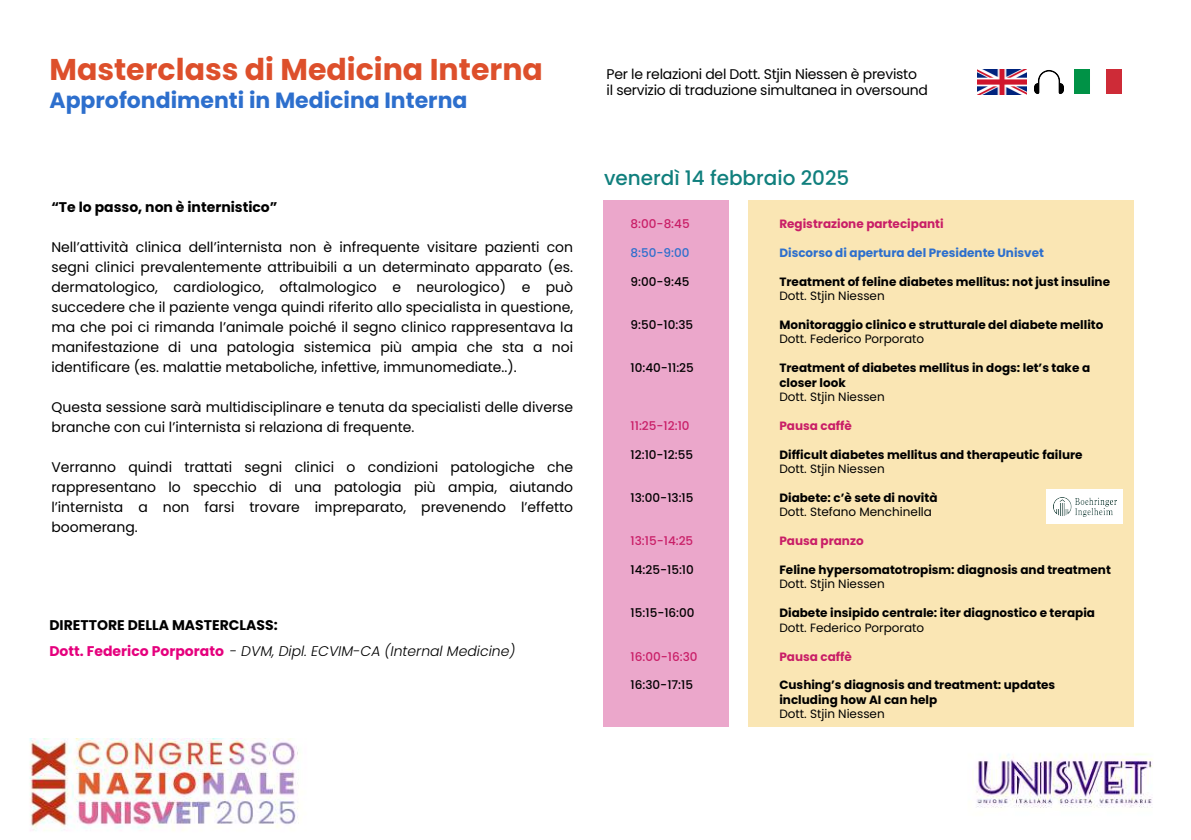
<style>
.page{position:relative;width:1191px;height:840px;background:#fff}
.page>*{position:absolute;margin:0;border:0;box-sizing:border-box;transform-origin:0 0}
.t1{font:700 30px "Poppins";color:#dd4f2b}
.t2{font:700 22px "Poppins";color:#2d6fcd}
.t3{font:500 20px "Poppins";color:#107f7d}
.t4{font:14px/20px "Poppins";color:#000;text-align:justify}
.t5{font:14px/16px "Poppins";letter-spacing:-.02em;color:#000}
.t6{font:italic 300 14px "Poppins";color:#000}
.t7{font:700 14px "Poppins";color:#000}
.t8{font:700 12px/14.4px "Poppins";color:#000}
.t9{font:12px "Poppins";color:#000}
.t10{font:500 12px "Poppins";color:#000}
.t11{font:700 12px "Poppins";color:#c91e67}
.t12{font:500 12px "Poppins";color:#c91e67}
.t13{font:700 12px "Poppins";color:#2d6fcd}
.t14{font:500 12px "Poppins";color:#2d6fcd}
.s1{font-weight:700;font-style:normal;color:#e5007d}
</style>
<div class="page">
<img style="left:29px;top:738px;width:1124px;height:93px">
<div style="left:603px;top:200px;width:125px;height:527px;background:#eba7cb"></div>
<div style="left:748px;top:200px;width:385px;height:527px;background:#fae6b4"></div>
<img style="left:1034px;top:70px;width:29px;height:24px">
<img style="left:977px;top:69px;width:49px;height:25px">
<img style="left:1075px;top:69px;width:46px;height:25px">
<div style="left:1046px;top:489px;width:77px;height:34px;background:#fff"></div>
<img style="left:1053px;top:497px;width:63px;height:19px">
<h1 class="t1" style="left:49px;top:52px;width:495px">Masterclass di Medicina Interna</h1>
<h2 class="t2" style="left:49px;top:87px;width:419px">Approfondimenti in Medicina Interna</h2>
<p class="t7" style="left:51px;top:199px;width:227px">“Te lo passo, non è internistico”</p>
<p class="t4" style="left:51px;top:237px;width:523px">Nell’attività clinica dell’internista non è infrequente visitare pazienti con segni clinici prevalentemente attribuibili a un determinato apparato (es. dermatologico, cardiologico, oftalmologico e neurologico) e può succedere che il paziente venga quindi riferito allo specialista in questione, ma che poi ci rimanda l’animale poiché il segno clinico rappresentava la manifestazione di una patologia sistemica più ampia che sta a noi identificare (es. malattie metaboliche, infettive, immunomediate..).</p>
<p class="t4" style="left:51px;top:397px;width:523px">Questa sessione sarà multidisciplinare e tenuta da specialisti delle diverse branche con cui l’internista si relaziona di frequente.</p>
<p class="t4" style="left:51px;top:457px;width:523px">Verranno quindi trattati segni clinici o condizioni patologiche che rappresentano lo specchio di una patologia più ampia, aiutando l’internista a non farsi trovare impreparato, prevenendo l’effetto boomerang.</p>
<p class="t7" style="left:49px;top:617px;width:230px">DIRETTORE DELLA MASTERCLASS:</p>
<p class="t6" style="left:49px;top:642px;width:467px"><span class="s1">Dott. Federico Porporato</span> - DVM, Dipl. ECVIM-CA (Internal Medicine)</p>
<p class="t5" style="left:606px;top:67px;width:323px">Per le relazioni del Dott. Stjin Niessen è previsto<br>il servizio di traduzione simultanea in oversound</p>
<h3 class="t3" style="left:604px;top:166px;width:247px">venerdì 14 febbraio 2025</h3>
<p class="t12" style="left:630px;top:217px;width:61px">8:00-8:45</p>
<p class="t14" style="left:630px;top:245px;width:60px">8:50-9:00</p>
<p class="t10" style="left:630px;top:274px;width:60px">9:00-9:45</p>
<p class="t10" style="left:630px;top:317px;width:64px">9:50-10:35</p>
<p class="t10" style="left:630px;top:361px;width:65px">10:40-11:25</p>
<p class="t12" style="left:630px;top:418px;width:60px">11:25-12:10</p>
<p class="t10" style="left:630px;top:447px;width:64px">12:10-12:55</p>
<p class="t10" style="left:630px;top:490px;width:64px">13:00-13:15</p>
<p class="t12" style="left:630px;top:533px;width:64px">13:15-14:25</p>
<p class="t10" style="left:630px;top:562px;width:65px">14:25-15:10</p>
<p class="t10" style="left:630px;top:605px;width:65px">15:15-16:00</p>
<p class="t12" style="left:630px;top:649px;width:68px">16:00-16:30</p>
<p class="t10" style="left:630px;top:677px;width:64px">16:30-17:15</p>
<p class="t11" style="left:779px;top:217px;width:166px">Registrazione partecipanti</p>
<p class="t13" style="left:779px;top:245px;width:266px">Discorso di apertura del Presidente Unisvet</p>
<p class="t8" style="left:779px;top:274px;width:332px">Treatment of feline diabetes mellitus: not just insuline</p>
<p class="t9" style="left:779px;top:289px;width:107px">Dott. Stjin Niessen</p>
<p class="t8" style="left:779px;top:317px;width:325px">Monitoraggio clinico e strutturale del diabete mellito</p>
<p class="t9" style="left:779px;top:332px;width:146px">Dott. Federico Porporato</p>
<p class="t8" style="left:779px;top:360px;width:312px">Treatment of diabetes mellitus in dogs: let’s take a closer look</p>
<p class="t9" style="left:779px;top:389px;width:107px">Dott. Stjin Niessen</p>
<p class="t11" style="left:779px;top:418px;width:74px">Pausa caffè</p>
<p class="t8" style="left:779px;top:447px;width:305px">Difficult diabetes mellitus and therapeutic failure</p>
<p class="t9" style="left:779px;top:461px;width:107px">Dott. Stjin Niessen</p>
<p class="t8" style="left:779px;top:490px;width:160px">Diabete: c’è sete di novità</p>
<p class="t9" style="left:779px;top:505px;width:154px">Dott. Stefano Menchinella</p>
<p class="t11" style="left:779px;top:533px;width:86px">Pausa pranzo</p>
<p class="t8" style="left:779px;top:562px;width:333px">Feline hypersomatotropism: diagnosis and treatment</p>
<p class="t9" style="left:779px;top:577px;width:107px">Dott. Stjin Niessen</p>
<p class="t8" style="left:779px;top:605px;width:317px">Diabete insipido centrale: iter diagnostico e terapia</p>
<p class="t9" style="left:779px;top:620px;width:146px">Dott. Federico Porporato</p>
<p class="t11" style="left:779px;top:649px;width:74px">Pausa caffè</p>
<p class="t8" style="left:779px;top:677px;width:277px">Cushing’s diagnosis and treatment: updates including how AI can help</p>
<p class="t9" style="left:779px;top:706px;width:107px">Dott. Stjin Niessen</p>
</div>
